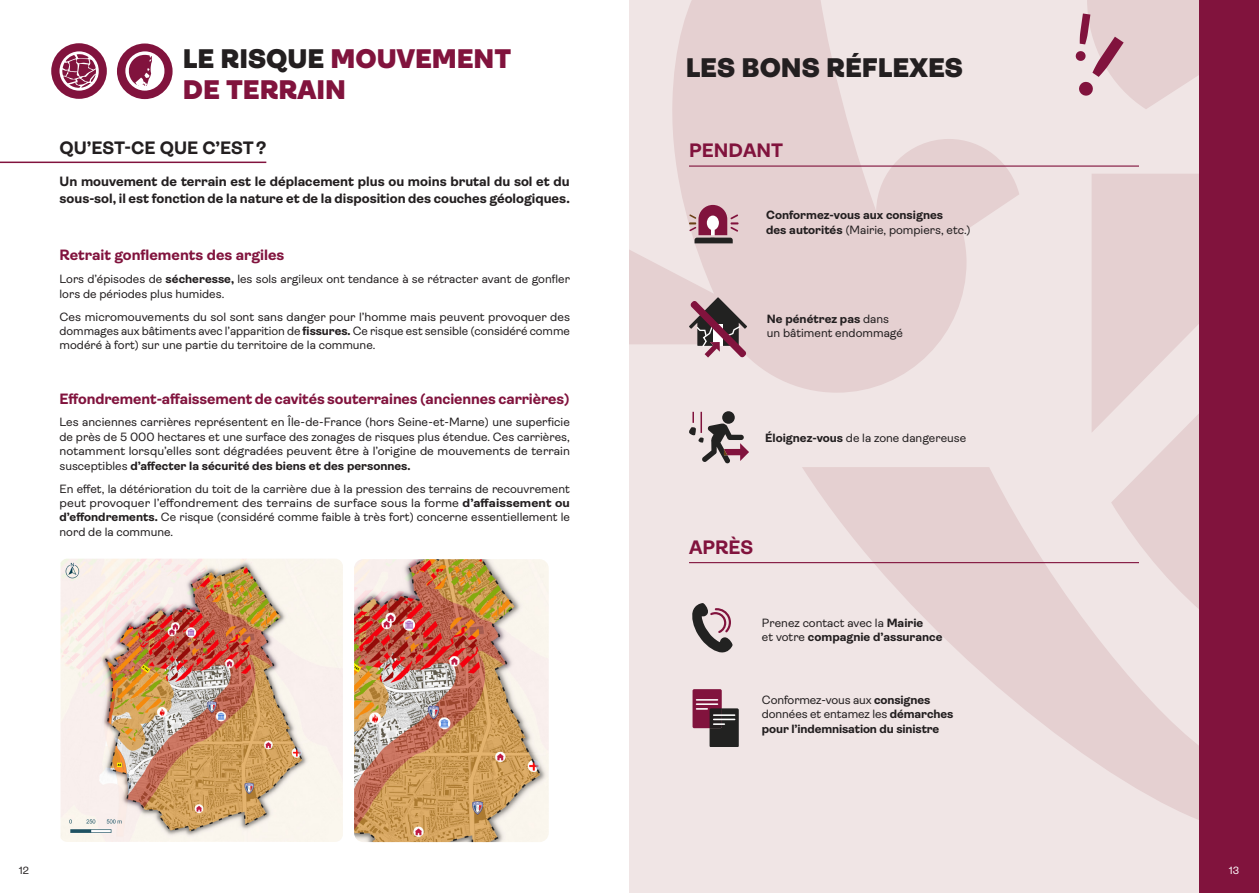
<style>
.page{position:relative;width:1259px;height:893px;background:#fff}
.page>*{position:absolute;margin:0;border:0;box-sizing:border-box;transform-origin:0 0}
.t1{font:900 27px/31.5px "Ambit";color:#81133d}
.t2{font:900 27px "Ambit";color:#231f20}
.t3{font:700 19.5px "Ambit";color:#81133d}
.t4{font:700 18px "Ambit";color:#231f20}
.t5{font:700 15px "Ambit";letter-spacing:-.005em;color:#81133d}
.t6{font:700 13.5px/16.2px "Ambit";color:#231f20}
.t7{font:12px/14.4px "Ambit";color:#231f20}
.t8{font:700 12px/14.4px "Ambit";letter-spacing:-.01em;color:#231f20}
.t9{font:10.5px "Ambit";color:#231f20}
.t10{font:10.5px "Ambit";color:#fff}
.s1{color:#231f20}
.s2{font-weight:700}
.s3{font-weight:400}
</style>
<div class="page">
<div style="left:629px;top:0;width:630px;height:893px;background:#f0e5e5"></div>
<svg style="left:802px;top:467px;width:397px;height:353px"></svg>
<div style="left:1092px;top:174px;width:107px;height:258px;background:#e5d0d1"></div>
<svg style="left:1111px;top:269px;width:88px;height:355px;fill:#e5d0d1"></svg>
<svg style="left:629px;top:0;width:390px;height:393px;fill:#e5d0d1"></svg>
<div style="left:51px;top:43px;width:56px;height:56px;background:#81133d;border-radius:50%"></div>
<div style="left:117px;top:43px;width:56px;height:56px;background:#81133d;border-radius:50%"></div>
<img style="left:61px;top:559px;width:282px;height:283px">
<img style="left:354px;top:559px;width:195px;height:283px">
<div style="left:1199px;top:0;width:60px;height:893px;background:#81133d"></div>
<svg style="left:1075px;top:0;width:124px;height:109px"></svg>
<div style="left:692px;top:689px;width:30px;height:39px;background:#81133d;border-radius:2px"></div>
<hr style="left:696px;top:699px;width:22px;height:2px;background:#fff">
<hr style="left:696px;top:703px;width:22px;height:2px;background:#fff">
<svg style="left:696px;top:708px;width:42px;height:39px"></svg>
<svg style="left:689px;top:205px;width:49px;height:38px;background:#ac7a89"></svg>
<svg style="left:692px;top:603px;width:41px;height:50px"></svg>
<svg style="left:689px;top:412px;width:60px;height:51px"></svg>
<hr style="left:700px;top:412px;width:2px;height:21px;background:#81133d">
<svg style="left:689px;top:297px;width:58px;height:61px;background:#977b83"></svg>
<svg style="left:125px;top:51px;width:40px;height:40px"></svg>
<svg style="left:59px;top:51px;width:40px;height:40px"></svg>
<hr style="left:0;top:162px;width:266px;height:1px;background:#81133d">
<hr style="left:689px;top:166px;width:450px;height:1px;background:#81133d">
<hr style="left:689px;top:562px;width:450px;height:1px;background:#81133d">
<p class="t1" style="left:183px;top:43px;width:330px"><span class="s1">LE RISQUE</span> MOUVEMENT<br>DE TERRAIN</p>
<p class="t2" style="left:685px;top:52px;width:279px">LES BONS RÉFLEXES</p>
<p class="t4" style="left:60px;top:138px;width:208px">QU’EST-CE QUE C’EST?</p>
<p class="t3" style="left:689px;top:140px;width:96px">PENDANT</p>
<p class="t6" style="left:60px;top:174px;width:512px">Un mouvement de terrain est le déplacement plus ou moins brutal du sol et du sous-sol, il est fonction de la nature et de la disposition des couches géologiques.</p>
<p class="t5" style="left:60px;top:247px;width:226px">Retrait gonflements des argiles</p>
<p class="t7" style="left:60px;top:272px;width:512px">Lors d’épisodes de <span class="s2">sécheresse,</span> les sols argileux ont tendance à se rétracter avant de gonfler lors de périodes plus humides.</p>
<p class="t7" style="left:60px;top:309px;width:512px;text-align:justify">Ces micromouvements du sol sont sans danger pour l’homme mais peuvent provoquer des dommages aux bâtiments avec l’apparition de <span class="s2">fissures.</span> Ce risque est sensible (considéré comme modéré à fort) sur une partie du territoire de la commune.</p>
<p class="t5" style="left:60px;top:390px;width:512px">Effondrement-affaissement de cavités souterraines (anciennes carrières)</p>
<p class="t7" style="left:60px;top:415px;width:512px;text-align:justify">Les anciennes carrières représentent en Île-de-France (hors Seine-et-Marne) une superficie de près de 5 000 hectares et une surface des zonages de risques plus étendue. Ces carrières, notamment lorsqu’elles sont dégradées peuvent être à l’origine de mouvements de terrain susceptibles <span class="s2">d’affecter la sécurité des biens et des personnes.</span></p>
<p class="t7" style="left:60px;top:481px;width:512px;text-align:justify">En effet, la détérioration du toit de la carrière due à la pression des terrains de recouvrement peut provoquer l’effondrement des terrains de surface sous la forme <span class="s2">d’affaissement ou d’effondrements.</span> Ce risque (considéré comme faible à très fort) concerne essentiellement le nord de la commune.</p>
<p class="t8" style="left:766px;top:208px;width:206px">Conformez-vous aux consignes<br>des autorités <span class="s3">(Mairie, pompiers, etc.)</span></p>
<p class="t7" style="left:767px;top:311px;width:138px"><span class="s2">Ne pénétrez pas</span> dans un bâtiment endommagé</p>
<p class="t7" style="left:765px;top:431px;width:203px"><span class="s2">Éloignez-vous</span> de la zone dangereuse</p>
<p class="t3" style="left:689px;top:536px;width:66px">APRÈS</p>
<p class="t7" style="left:762px;top:615px;width:182px">Prenez contact avec la <span class="s2">Mairie<br></span>et votre <span class="s2">compagnie d’assurance</span></p>
<p class="t8" style="left:762px;top:693px;width:193px"><span class="s3">Conformez-vous aux</span> consignes <span class="s3">données et entamez les</span> démarches pour l’indemnisation du sinistre</p>
<p class="t9" style="left:19px;top:864px;width:11px">12</p>
<p class="t10" style="left:1229px;top:864px;width:11px">13</p>
</div>
